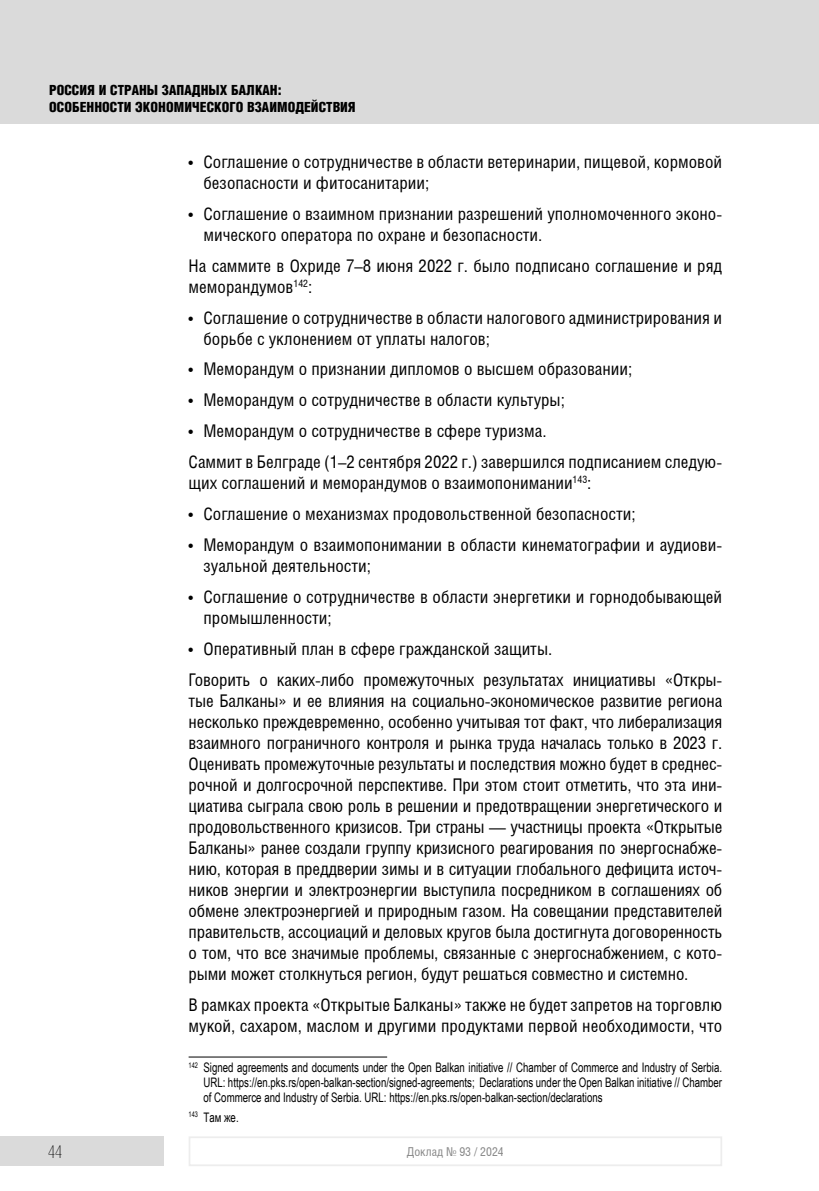
<style>
.page{position:relative;width:819px;height:1191px;background:#fff}
.page>*{position:absolute;margin:0;border:0;box-sizing:border-box;transform-origin:0 0}
.t1{font:17.5px/21px "Helios Cond";color:#000}
.t2{font:17.5px "Helios Cond Thin C";color:#000}
.t3{font:900 14px/17.5px "Helios Cond";color:#000}
.t4{font:13.12px/14.9px "Arial Narrow";color:#000;text-align:justify;scale:.9 1}
.t5{font:12.25px "Helios Cond";color:#878787}
</style>
<div class="page">
<div style="left:0;top:0;width:819px;height:124px;background:#dadada"></div>
<div style="left:0;top:1136px;width:164px;height:30px;background:#dadada"></div>
<div style="left:189px;top:1136px;width:533px;height:30px;border:2px solid #ededed"></div>
<hr style="left:189px;top:1056px;width:198px;height:1px;background:#000">
<p class="t3" style="left:49px;top:81px;width:308px">РОССИЯ И СТРАНЫ ЗАПАДНЫХ БАЛКАН:<br>ОСОБЕННОСТИ ЭКОНОМИЧЕСКОГО ВЗАИМОДЕЙСТВИЯ</p>
<p class="t1" style="left:203px;top:151px;width:520px;text-indent:-15px">• Соглашение о сотрудничестве в области ветеринарии, пищевой, кормовой безопасности и фитосанитарии;</p>
<p class="t1" style="left:203px;top:203px;width:520px;text-indent:-15px">• Соглашение о взаимном признании разрешений уполномоченного эконо&shy;мического оператора по охране и безопасности.</p>
<p class="t1" style="left:189px;top:254px;width:535px">На саммите в Охриде 7–8 июня 2022 г. было подписано соглашение и ряд меморандумов<sup>142</sup>:</p>
<p class="t1" style="left:203px;top:306px;width:520px;text-indent:-15px">• Соглашение о сотрудничестве в области налогового администрирования и борьбе с уклонением от уплаты налогов;</p>
<p class="t1" style="left:189px;top:358px;width:445px">• Меморандум о признании дипломов о высшем образовании;</p>
<p class="t1" style="left:189px;top:389px;width:378px">• Меморандум о сотрудничестве в области культуры;</p>
<p class="t1" style="left:189px;top:415px;width:533px;line-height:31px">• Меморандум о сотрудничестве в сфере туризма.<br>Саммит в Белграде (1–2 сентября 2022 г.) завершился подписанием следую-</p>
<p class="t1" style="left:189px;top:472px;width:404px">щих соглашений и меморандумов о взаимопонимании<sup>143</sup>:</p>
<p class="t1" style="left:189px;top:503px;width:448px">• Соглашение о механизмах продовольственной безопасности;</p>
<p class="t1" style="left:203px;top:534px;width:520px;text-indent:-15px">• Меморандум о взаимопонимании в области кинематографии и аудиови&shy;зуальной деятельности;</p>
<p class="t1" style="left:203px;top:586px;width:520px;text-indent:-15px">• Соглашение о сотрудничестве в области энергетики и горнодобывающей промышленности;</p>
<p class="t1" style="left:189px;top:633px;width:535px;line-height:31px">• Оперативный план в сфере гражданской защиты.<br>Говорить о каких-либо промежуточных результатах инициативы «Откры-</p>
<p class="t1" style="left:189px;top:690px;width:535px;text-align:justify">тые Балканы» и ее влияния на социально-экономическое развитие региона несколько преждевременно, особенно учитывая тот факт, что либерализация взаимного пограничного контроля и рынка труда началась только в 2023 г.<br>Оценивать промежуточные результаты и последствия можно будет в среднес&shy;рочной и долгосрочной перспективе. При этом стоит отметить, что эта ини&shy;циатива сыграла свою роль в решении и предотвращении энергетического и продовольственного кризисов. Три страны — участницы проекта «Открытые Балканы» ранее создали группу кризисного реагирования по энергоснабже&shy;нию, которая в преддверии зимы и в ситуации глобального дефицита источ&shy;ников энергии и электроэнергии выступила посредником в соглашениях об обмене электроэнергией и природным газом. На совещании представителей правительств, ассоциаций и деловых кругов была достигнута договоренность о том, что все значимые проблемы, связанные с энергоснабжением, с кото&shy;рыми может столкнуться регион, будут решаться совместно и системно.</p>
<p class="t1" style="left:189px;top:994px;width:535px">В рамках проекта «Открытые Балканы» также не будет запретов на торговлю мукой, сахаром, маслом и другими продуктами первой необходимости, что</p>
<p class="t4" style="left:203px;top:1059px;width:577px;text-indent:-15px"><sup>142</sup> Signed agreements and documents under the Open Balkan initiative // Chamber of Commerce and Industry of Serbia.<br>URL: https://en.pks.rs/open-balkan-section/signed-agreements; Declarations under the Open Balkan initiative // Chamber of Commerce and Industry of Serbia. URL: https://en.pks.rs/open-balkan-section/declarations</p>
<p class="t4" style="left:189px;top:1109px;width:57px"><sup>143</sup> Там же.</p>
<p class="t2" style="left:48px;top:1142px;width:16px">44</p>
<p class="t5" style="left:407px;top:1144px;width:98px">Доклад № 93 / 2024</p>
</div>
